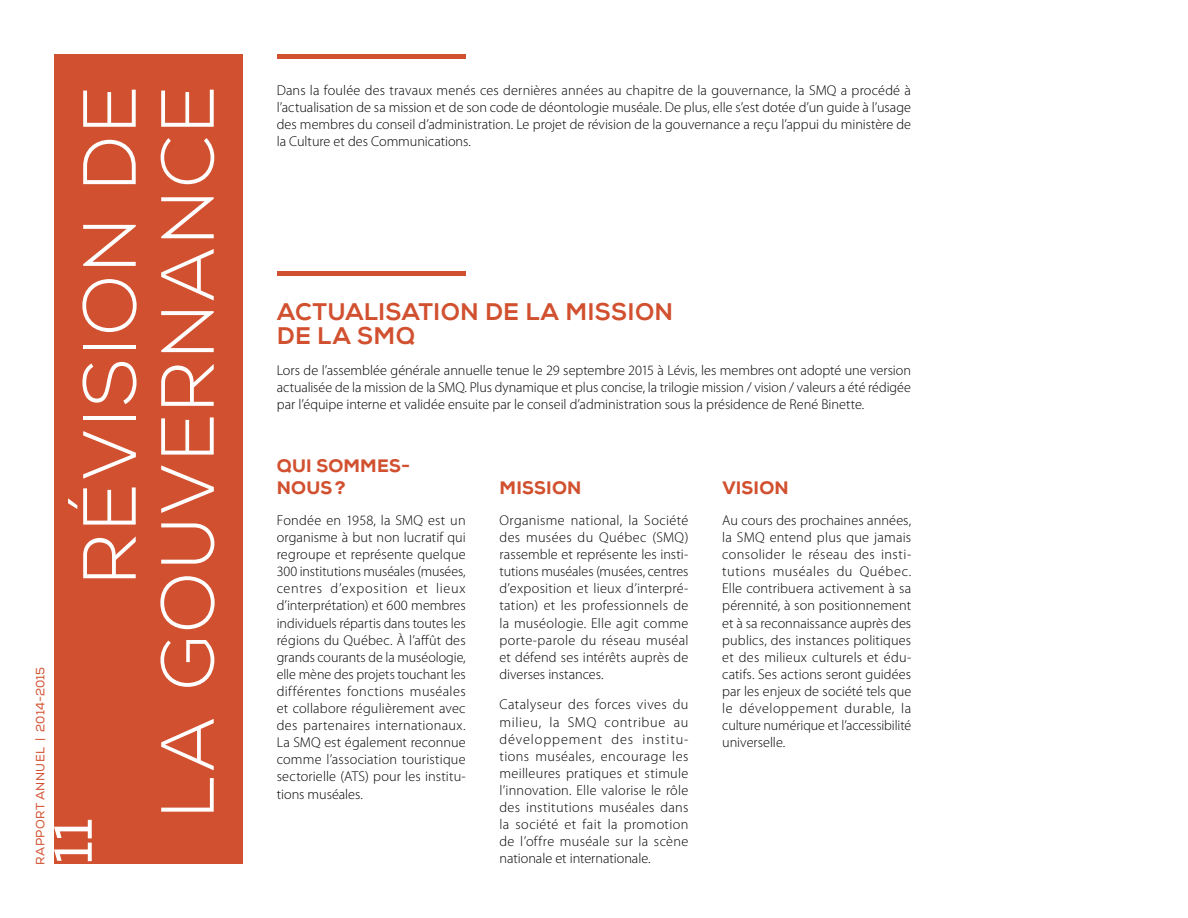
<style>
.page{position:relative;width:1188px;height:918px;background:#fff}
.page>*{position:absolute;margin:0;border:0;box-sizing:border-box;transform-origin:0 0}
.t1{font:300 75px/78px "Nexa";letter-spacing:.02em;color:#fff;text-align:right}
.ST_2{font:54px "Nexa";color:#fff}
.ST_1{font:800 24px/24px "Nexa";letter-spacing:.01em;color:#d1502f}
.ST_2-2{font:800 18px/22.5px "Nexa";letter-spacing:.01em;color:#d1502f}
.TXT_Regulier{font:300 14.25px/17.1px "Myriad Pro";color:#000;text-align:justify}
.t2{font:12px "Nexa";letter-spacing:.02em;color:#d1502f}
</style>
<div class="page">
<div style="left:54px;top:54px;width:189px;height:810px;background:#d1502f"></div>
<div style="left:277px;top:54px;width:189px;height:5px;background:#d1502f"></div>
<div style="left:277px;top:271px;width:189px;height:5px;background:#d1502f"></div>
<p class="t2" style="left:33px;top:865px;width:200px;rotate:-90deg">RAPPORT ANNUEL | 2014-2015</p>
<p class="t1" style="left:73px;top:819px;width:735px;rotate:-90deg">RÉVISION DE<br>LA GOUVERNANCE</p>
<p class="ST_2" style="left:41px;top:864px;width:47px;rotate:-90deg">11</p>
<p class="TXT_Regulier" style="left:277px;top:82px;width:636px">Dans la foulée des travaux menés ces dernières années au chapitre de la gouvernance, la SMQ a procédé à l’actualisation de sa mission et de son code de déontologie muséale. De plus, elle s’est dotée d’un guide à l’usage des membres du conseil d’administration. Le projet de révision de la gouvernance a reçu l’appui du ministère de la Culture et des Communications.</p>
<p class="ST_1" style="left:277px;top:300px;width:398px">ACTUALISATION DE LA MISSION<br>DE LA SMQ</p>
<p class="TXT_Regulier" style="left:277px;top:362px;width:636px">Lors de l’assemblée générale annuelle tenue le 29 septembre 2015 à Lévis, les membres ont adopté une version actualisée de la mission de la SMQ. Plus dynamique et plus concise, la trilogie mission / vision / valeurs a été rédigée par l’équipe interne et validée ensuite par le conseil d’administration sous la présidence de René Binette.</p>
<p class="ST_2-2" style="left:277px;top:454px;width:135px">QUI SOMMES-<br>NOUS?</p>
<p class="TXT_Regulier" style="left:277px;top:512px;width:191px">Fondée en 1958, la SMQ est un organisme à but non lucratif qui regroupe et représente quelque 300 institutions muséales (musées, centres d’exposition et lieux d’interprétation) et 600 membres individuels répartis dans toutes les régions du Québec. À l’affût des grands courants de la muséologie, elle mène des projets touchant les différentes fonctions muséales et collabore régulièrement avec des partenaires internationaux.<br>La SMQ est également reconnue comme l’association touristique sectorielle (ATS) pour les institu&shy;tions muséales.</p>
<p class="ST_2-2" style="left:500px;top:477px;width:83px">MISSION</p>
<p class="TXT_Regulier" style="left:500px;top:512px;width:191px">Organisme national, la Société des musées du Québec (SMQ) rassemble et représente les insti&shy;tutions muséales (musées, centres d’exposition et lieux d’interpré&shy;tation) et les professionnels de la muséologie. Elle agit comme porte-parole du réseau muséal et défend ses intérêts auprès de diverses instances.</p>
<p class="TXT_Regulier" style="left:500px;top:696px;width:191px">Catalyseur des forces vives du milieu, la SMQ contribue au développement des institu&shy;tions muséales, encourage les meilleures pratiques et stimule l’innovation. Elle valorise le rôle des institutions muséales dans la société et fait la promotion de l’offre muséale sur la scène nationale et internationale.</p>
<p class="ST_2-2" style="left:722px;top:477px;width:68px">VISION</p>
<p class="TXT_Regulier" style="left:722px;top:512px;width:191px">Au cours des prochaines années, la SMQ entend plus que jamais consolider le réseau des insti&shy;tutions muséales du Québec.<br>Elle contribuera activement à sa pérennité, à son positionnement et à sa reconnaissance auprès des publics, des instances politiques et des milieux culturels et édu&shy;catifs. Ses actions seront guidées par les enjeux de société tels que le développement durable, la culture numérique et l’accessibilité universelle.</p>
</div>
